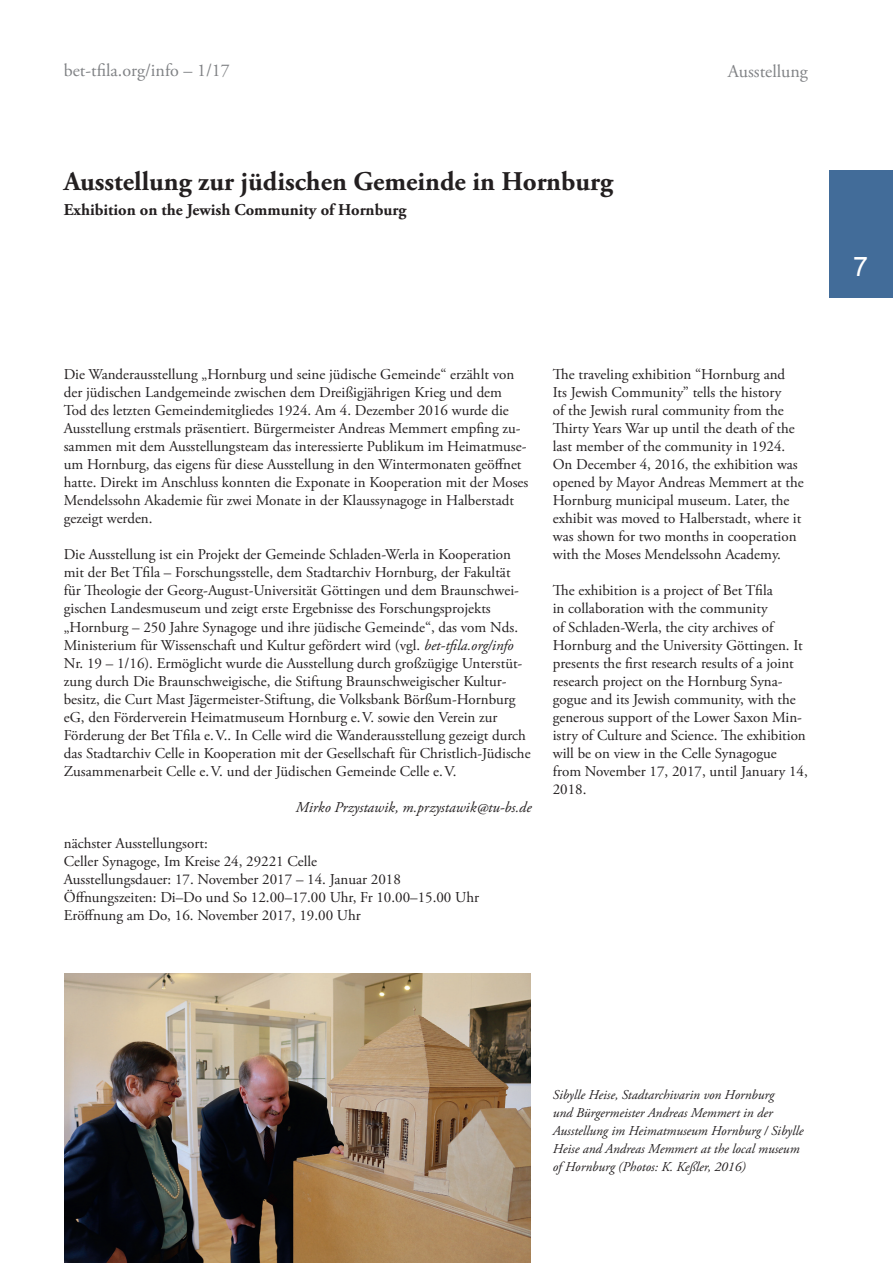
<style>
.page{position:relative;width:893px;height:1263px;background:#fff}
.page>*{position:absolute;margin:0;border:0;box-sizing:border-box;transform-origin:0 0}
.t1{font:700 27px "Adobe Garamond Pro";color:#231f20}
.t2{font:27px "Arial";color:#fff}
.t3{font:18px "Adobe Garamond Pro";color:#808285}
.t4{font:700 16.5px "Adobe Garamond Pro";color:#231f20}
.t5{font:15px/18px "Adobe Garamond Pro";color:#231f20}
.t6{font:italic 15px "Adobe Garamond Pro";color:#231f20}
.t7{font:italic 13.5px/18px "Adobe Garamond Pro";color:#231f20}
.s1{font-style:italic}
</style>
<div class="page">
<div style="left:829px;top:170px;width:64px;height:128px;background:#426c99"></div>
<img style="left:64px;top:973px;width:467px;height:290px">
<p class="t3" style="left:64px;top:60px;width:168px">bet-tfila.org/info – 1/17</p>
<p class="t3" style="left:728px;top:60px;width:81px">Ausstellung</p>
<h1 class="t1" style="left:64px;top:165px;width:551px">Ausstellung zur jüdischen Gemeinde in Hornburg</h1>
<p class="t4" style="left:64px;top:200px;width:344px">Exhibition on the Jewish Community of Hornburg</p>
<p class="t5" style="left:64px;top:366px;width:466px">Die Wanderausstellung „Hornburg und seine jüdische Gemeinde“ erzählt von der jüdischen Landgemeinde zwischen dem Dreißigjährigen Krieg und dem Tod des letzten Gemeindemitgliedes 1924. Am 4. Dezember 2016 wurde die Ausstellung erstmals präsentiert. Bürgermeister Andreas Memmert empfing zu&shy;sammen mit dem Ausstellungsteam das interessierte Publikum im Heimatmuse&shy;um Hornburg, das eigens für diese Ausstellung in den Wintermonaten geöffnet hatte. Direkt im Anschluss konnten die Exponate in Kooperation mit der Moses Mendelssohn Akademie für zwei Monate in der Klaussynagoge in Halberstadt gezeigt werden.</p>
<p class="t5" style="left:64px;top:546px;width:468px">Die Ausstellung ist ein Projekt der Gemeinde Schladen-Werla in Kooperation mit der Bet Tfila – Forschungsstelle, dem Stadtarchiv Hornburg, der Fakultät für Theologie der Georg-August-Universität Göttingen und dem Braunschwei&shy;gischen Landesmuseum und zeigt erste Ergebnisse des Forschungsprojekts „Hornburg – 250 Jahre Synagoge und ihre jüdische Gemeinde“, das vom Nds.<br>Ministerium für Wissenschaft und Kultur gefördert wird (vgl. <span class="s1">bet-tfila.org/info </span>Nr. 19 – 1/16). Ermöglicht wurde die Ausstellung durch großzügige Unterstüt&shy;zung durch Die Braunschweigische, die Stiftung Braunschweigischer Kultur&shy;besitz, die Curt Mast Jägermeister-Stiftung, die Volksbank Börßum-Hornburg eG, den Förderverein Heimatmuseum Hornburg e.V. sowie den Verein zur Förderung der Bet Tfila e.V.. In Celle wird die Wanderausstellung gezeigt durch das Stadtarchiv Celle in Kooperation mit der Gesellschaft für Christlich-Jüdische Zusammenarbeit Celle e.V. und der Jüdischen Gemeinde Celle e.V.</p>
<p class="t6" style="left:296px;top:798px;width:237px">Mirko Przystawik, m.przystawik@tu-bs.de</p>
<p class="t5" style="left:64px;top:834px;width:417px">nächster Ausstellungsort:<br>Celler Synagoge, Im Kreise 24, 29221 Celle<br>Ausstellungsdauer: 17. November 2017 – 14. Januar 2018<br>Öffnungszeiten: Di–Do und So 12.00–17.00 Uhr, Fr 10.00–15.00 Uhr Eröffnung am Do, 16. November 2017, 19.00 Uhr</p>
<p class="t5" style="left:553px;top:366px;width:253px">The traveling exhibition “Hornburg and<br>Its Jewish Community” tells the history<br>of the Jewish rural community from the Thirty Years War up until the death of the last member of the community in 1924.<br>On December 4, 2016, the exhibition was opened by Mayor Andreas Memmert at the Hornburg municipal museum. Later, the exhibit was moved to Halberstadt, where it was shown for two months in cooperation with the Moses Mendelssohn Academy.</p>
<p class="t5" style="left:553px;top:582px;width:256px">The exhibition is a project of Bet Tfila<br>in collaboration with the community<br>of Schladen-Werla, the city archives of Hornburg and the University Göttingen. It presents the first research results of a joint research project on the Hornburg Syna&shy;gogue and its Jewish community, with the generous support of the Lower Saxon Min&shy;istry of Culture and Science. The exhibition will be on view in the Celle Synagogue from November 17, 2017, until January 14, 2018.</p>
<h1 class="t2" style="left:853px;top:249px;width:17px">7</h1>
<p class="t7" style="left:553px;top:1086px;width:252px">Sibylle Heise, Stadtarchivarin von Hornburg<br>und Bürgermeister Andreas Memmert in der Ausstellung im Heimatmuseum Hornburg / Sibylle Heise and Andreas Memmert at the local museum of Hornburg (Photos: K. Keßler, 2016)</p>
</div>
